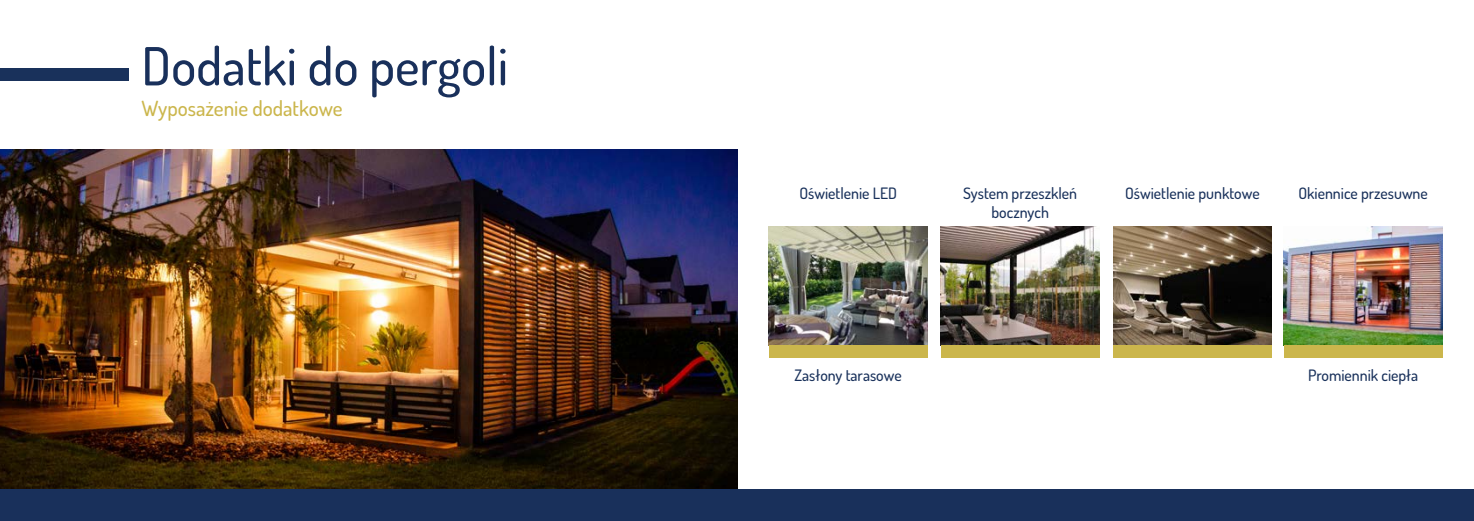
<style>
.page{position:relative;width:1474px;height:521px;background:#fff}
.page>*{position:absolute;margin:0;border:0;box-sizing:border-box;transform-origin:0 0}
.t1{font:500 52.5px "Dosis";color:#19305b}
.t2{font:500 21px "Dosis";color:#cbb64c}
.t3{font:500 15.75px/18.9px "Dosis";color:#19315b;text-align:center}
</style>
<div class="page">
<div style="left:0;top:68px;width:129px;height:13px;background:#19315b"></div>
<img style="left:0;top:149px;width:737px;height:372px">
<div style="left:0;top:489px;width:736px;height:32px;background:#19305b"></div>
<img style="left:768px;top:226px;width:159px;height:119px">
<img style="left:940px;top:227px;width:159px;height:118px">
<img style="left:1283px;top:227px;width:159px;height:118px">
<div style="left:737px;top:489px;width:736px;height:32px;background:#19305b"></div>
<img style="left:1113px;top:227px;width:158px;height:118px">
<div style="left:940px;top:345px;width:159px;height:13px;background:#cbb64c"></div>
<div style="left:769px;top:345px;width:158px;height:13px;background:#cbb64c"></div>
<div style="left:1283px;top:345px;width:159px;height:13px;background:#cbb64c"></div>
<div style="left:1113px;top:346px;width:158px;height:12px;background:#cbb64c"></div>
<h1 class="t1" style="left:141px;top:32px;width:368px">Dodatki do pergoli</h1>
<h2 class="t2" style="left:141px;top:94px;width:203px">Wyposażenie dodatkowe</h2>
<p class="t3" style="left:799px;top:184px;width:99px">Oświetlenie LED</p>
<p class="t3" style="left:963px;top:184px;width:115px">System przeszkleń bocznych</p>
<p class="t3" style="left:1125px;top:184px;width:136px">Oświetlenie punktowe</p>
<p class="t3" style="left:1298px;top:183px;width:131px">Okiennice przesuwne</p>
<p class="t3" style="left:794px;top:366px;width:109px">Zasłony tarasowe</p>
<p class="t3" style="left:1307px;top:366px;width:112px">Promiennik ciepła</p>
</div>
